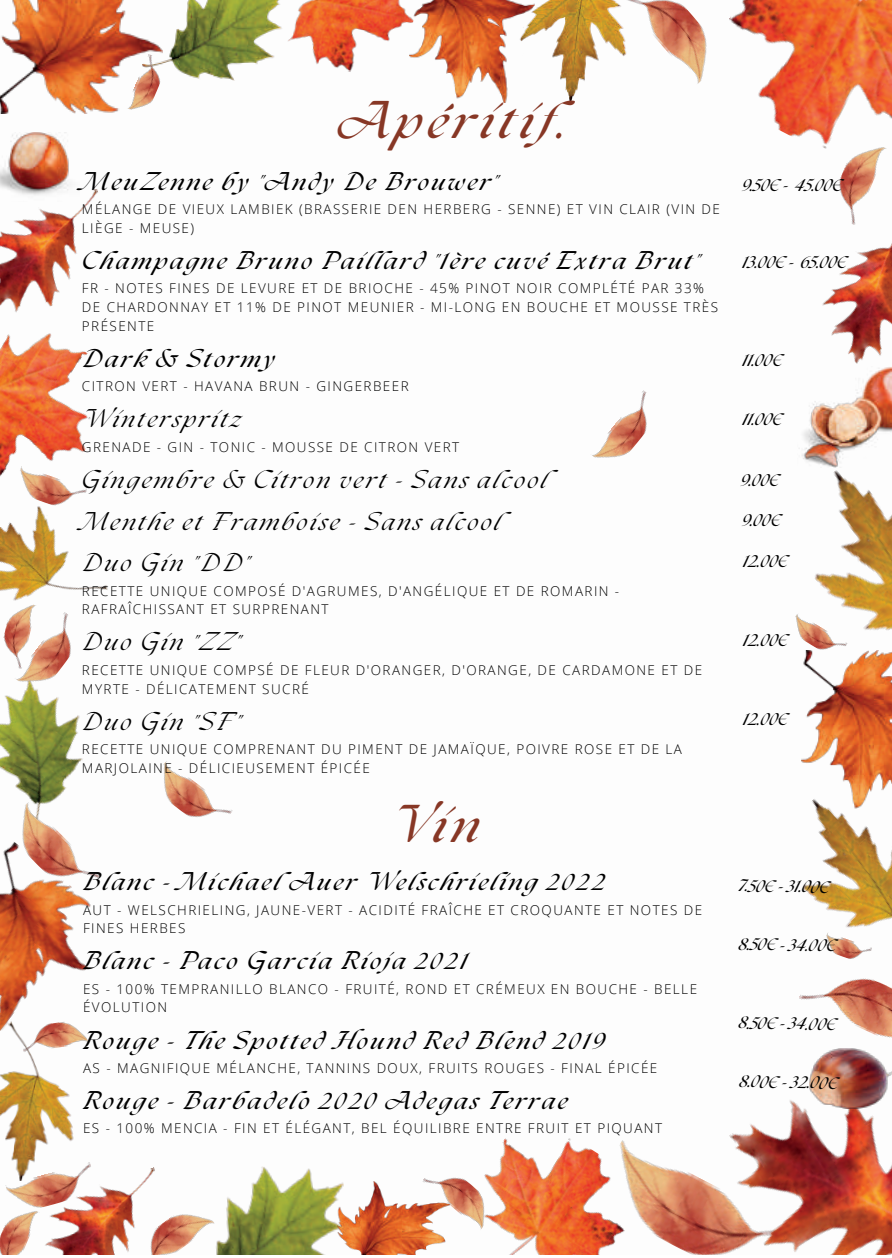
<style>
.page{position:relative;width:892px;height:1258px;background:#fff}
.page>*{position:absolute;margin:0;border:0;box-sizing:border-box;transform-origin:0 0}
.t1{font:italic 700 46.5px "The Seasons";letter-spacing:.105em;color:#873725}
.t2{font:italic 700 22.5px "The Seasons";letter-spacing:.105em;color:#000}
.t3{font:italic 22.5px/41.7px "The Seasons";letter-spacing:.105em;color:#000}
.t4{font:italic 700 16.5px "The Seasons";color:#000}
.t5{font:300 13.5px/18.6px "Open Sans";letter-spacing:.105em;color:#000}
</style>
<div class="page">
<img style="left:0;top:0;width:143px;height:113px">
<img style="left:143px;top:0;width:107px;height:81px">
<img style="left:0;top:695px;width:83px;height:107px">
<img style="left:216px;top:1166px;width:121px;height:89px">
<img style="left:426px;top:0;width:87px;height:103px">
<img style="left:250px;top:0;width:176px;height:72px">
<img style="left:499px;top:1138px;width:91px;height:117px">
<img style="left:513px;top:0;width:106px;height:103px">
<img style="left:0;top:1053px;width:74px;height:109px">
<img style="left:0;top:514px;width:108px;height:86px">
<img style="left:795px;top:470px;width:96px;height:181px">
<img style="left:0;top:333px;width:91px;height:144px">
<img style="left:822px;top:245px;width:69px;height:119px">
<img style="left:45px;top:1167px;width:110px;height:88px">
<img style="left:0;top:893px;width:91px;height:160px">
<img style="left:125px;top:54px;width:44px;height:59px">
<img style="left:1px;top:802px;width:100px;height:100px">
<img style="left:5px;top:1162px;width:93px;height:53px">
<img style="left:163px;top:761px;width:70px;height:56px">
<img style="left:840px;top:189px;width:30px;height:36px">
<img style="left:0;top:1202px;width:39px;height:53px">
<img style="left:14px;top:612px;width:69px;height:85px">
<img style="left:619px;top:0;width:75px;height:72px">
<img style="left:3px;top:600px;width:33px;height:69px">
<img style="left:127px;top:1198px;width:88px;height:57px">
<img style="left:694px;top:0;width:197px;height:189px">
<img style="left:337px;top:1181px;width:109px;height:74px">
<img style="left:803px;top:814px;width:88px;height:140px">
<img style="left:0;top:189px;width:98px;height:124px">
<img style="left:590px;top:1140px;width:114px;height:115px">
<img style="left:704px;top:1100px;width:187px;height:155px">
<img style="left:799px;top:954px;width:92px;height:84px">
<img style="left:13px;top:466px;width:74px;height:48px">
<img style="left:0;top:132px;width:79px;height:70px">
<img style="left:809px;top:1048px;width:82px;height:60px">
<img style="left:799px;top:367px;width:92px;height:101px">
<img style="left:801px;top:651px;width:90px;height:163px">
<img style="left:20px;top:1019px;width:68px;height:33px">
<img style="left:422px;top:1173px;width:77px;height:57px">
<img style="left:592px;top:390px;width:55px;height:68px">
<h1 class="t1" style="left:338px;top:101px;width:253px">Apéritif.</h1>
<h2 class="t2" style="left:82px;top:172px;width:417px">MeuZenne by "Andy De Brouwer"</h2>
<p class="t5" style="left:82px;top:199px;width:639px">MÉLANGE DE VIEUX LAMBIEK (BRASSERIE DEN HERBERG - SENNE) ET VIN CLAIR (VIN DE<br>LIÈGE - MEUSE)</p>
<h2 class="t2" style="left:82px;top:251px;width:618px">Champagne Bruno Pailard "1ère cuvé Extra Brut"</h2>
<p class="t5" style="left:82px;top:279px;width:637px">FR - NOTES FINES DE LEVURE ET DE BRIOCHE - 45% PINOT NOIR COMPLÉTÉ PAR 33%<br>DE CHARDONNAY ET 11% DE PINOT MEUNIER - MI-LONG EN BOUCHE ET MOUSSE TRÈS<br>PRÉSENTE</p>
<h2 class="t2" style="left:82px;top:349px;width:194px">Dark &amp; Stormy</h2>
<p class="t5" style="left:82px;top:376px;width:328px">CITRON VERT - HAVANA BRUN - GINGERBEER</p>
<h2 class="t3" style="left:82px;top:400px;width:161px">Winterspritz</h2>
<p class="t5" style="left:82px;top:437px;width:379px">GRENADE - GIN - TONIC - MOUSSE DE CITRON VERT</p>
<h2 class="t3" style="left:82px;top:461px;width:478px">Gingembre &amp; Citron vert - Sans alcool<br>Menthe et Framboise - Sans alcool<br>Duo Gin "DD"</h2>
<p class="t5" style="left:82px;top:581px;width:538px">RECETTE UNIQUE COMPOSÉ D'AGRUMES, D'ANGÉLIQUE ET DE ROMARIN -<br>RAFRAÎCHISSANT ET SURPRENANT</p>
<h2 class="t3" style="left:82px;top:624px;width:160px">Duo Gin "ZZ"</h2>
<p class="t5" style="left:82px;top:660px;width:621px">RECETTE UNIQUE COMPSÉ DE FLEUR D'ORANGER, D'ORANGE, DE CARDAMONE ET DE<br>MYRTE - DÉLICATEMENT SUCRÉ</p>
<h2 class="t3" style="left:82px;top:703px;width:160px">Duo Gin "SF"</h2>
<p class="t5" style="left:82px;top:739px;width:601px">RECETTE UNIQUE COMPRENANT DU PIMENT DE JAMAÏQUE, POIVRE ROSE ET DE LA<br>MARJOLAINE - DÉLICIEUSEMENT ÉPICÉE</p>
<h1 class="t1" style="left:390px;top:805px;width:91px">Vin</h1>
<h2 class="t2" style="left:83px;top:872px;width:524px">Blanc - MichaelAuer Welschrieling 2022</h2>
<p class="t5" style="left:83px;top:900px;width:620px">AUT - WELSCHRIELING, JAUNE-VERT - ACIDITÉ FRAÎCHE ET CROQUANTE ET NOTES DE<br>FINES HERBES</p>
<h2 class="t2" style="left:83px;top:951px;width:386px">Blanc - Paco Garcia Rioja 2021</h2>
<p class="t5" style="left:83px;top:979px;width:615px">ES - 100% TEMPRANILLO BLANCO - FRUITÉ, ROND ET CRÉMEUX EN BOUCHE - BELLE<br>ÉVOLUTION</p>
<h2 class="t2" style="left:83px;top:1030px;width:523px">Rouge - The Spotted Hound Red Blend 2019</h2>
<p class="t5" style="left:83px;top:1058px;width:575px">AS - MAGNIFIQUE MÉLANCHE, TANNINS DOUX, FRUITS ROUGES - FINAL ÉPICÉE</p>
<h2 class="t2" style="left:83px;top:1091px;width:486px">Rouge - Barbadelo 2020 Adegas Terrae</h2>
<p class="t5" style="left:83px;top:1119px;width:580px">ES - 100% MENCIA - FIN ET ÉLÉGANT, BEL ÉQUILIBRE ENTRE FRUIT ET PIQUANT</p>
<p class="t4" style="left:741px;top:178px;width:102px">9.50€ - 45.00€</p>
<p class="t4" style="left:742px;top:255px;width:106px">13.00€ - 65.00€</p>
<p class="t4" style="left:742px;top:353px;width:41px">11.00€</p>
<p class="t4" style="left:742px;top:412px;width:41px;rotate:1deg">11.00€</p>
<p class="t4" style="left:740px;top:473px;width:41px">9.00€</p>
<p class="t4" style="left:741px;top:513px;width:41px">9.00€</p>
<p class="t4" style="left:743px;top:554px;width:46px">12.00€</p>
<p class="t4" style="left:743px;top:633px;width:46px">12.00€</p>
<p class="t4" style="left:743px;top:712px;width:46px">12.00€</p>
<p class="t4" style="left:738px;top:878px;width:93px;rotate:1deg">7.50€ - 31.00€</p>
<p class="t4" style="left:738px;top:937px;width:100px;rotate:1deg">8.50€ - 34.00€</p>
<p class="t4" style="left:738px;top:1015px;width:100px;rotate:1deg">8.50€ - 34.00€</p>
<p class="t4" style="left:738px;top:1074px;width:101px;rotate:1deg">8.00€ - 32.00€</p>
</div>
